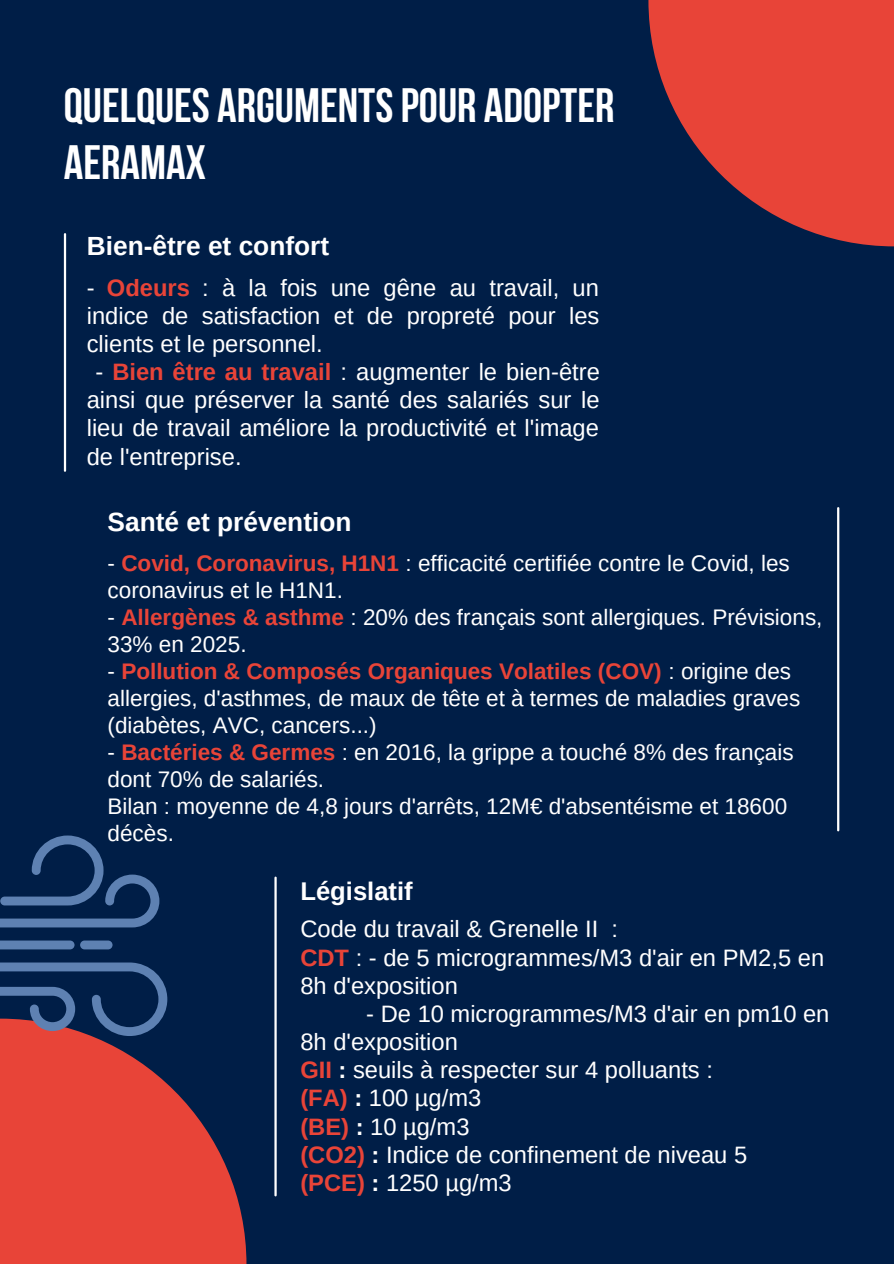
<style>
.page{position:relative;width:894px;height:1264px;background:#fff}
.page>*{position:absolute;margin:0;border:0;box-sizing:border-box;transform-origin:0 0}
.t1{font:700 48px "Bebas Neue";color:#fff}
.t2{font:700 26.25px "Arimo";color:#fff}
.t3{font:700 25.65px "Arimo";color:#fff}
.t4{font:23.7px/28.2px "Arimo";color:#fff;text-align:justify}
.t5{font:22.5px/27px "Arimo";color:#fff}
.s1{font-weight:700;color:#e84438}
.s2{font-weight:700}
</style>
<div class="page">
<div style="left:0;top:0;width:893px;height:1263px;background:#001e47"></div>
<svg style="left:648px;top:0;width:245px;height:246px;fill:#e84438"></svg>
<hr style="left:64px;top:234px;width:2px;height:237px;background:#fff">
<hr style="left:836px;top:508px;width:3px;height:322px;background:#fff">
<svg style="left:0;top:1036px;width:246px;height:227px;fill:#e84438"></svg>
<hr style="left:274px;top:877px;width:2px;height:318px;background:#fff">
<svg style="left:0;top:835px;width:167px;height:201px"></svg>
<p class="t1" style="left:64px;top:86px;width:552px">QUELQUES ARGUMENTSPOUR ADOPTER</p>
<p class="t1" style="left:64px;top:143px;width:144px">AERAMAX</p>
<p class="t2" style="left:87px;top:231px;width:244px">Bien-être et confort</p>
<p class="t4" style="left:87px;top:273px;width:514px">- <span class="s1">Odeurs</span> : à la fois une gêne au travail, un indice de satisfaction et de propreté pour les clients et le personnel.</p>
<p class="t4" style="left:87px;top:358px;width:514px;text-indent:9px">- <span class="s1">Bien être au travail</span> : augmenter le bien-être ainsi que préserver la santé des salariés sur le lieu de travail améliore la productivité et l'image de l'entreprise.</p>
<p class="t2" style="left:108px;top:507px;width:245px">Santé et prévention</p>
<p class="t5" style="left:108px;top:549px;width:683px">- <span class="s1">Covid, Coronavirus, H1N1</span> : efficacité certifiée contre le Covid, les coronavirus et le H1N1.</p>
<p class="t5" style="left:108px;top:603px;width:716px">- <span class="s1">Allergènes &amp; asthme</span> : 20% des français sont allergiques. Prévisions,<br>33% en 2025.</p>
<p class="t5" style="left:108px;top:657px;width:694px">- <span class="s1">Pollution &amp; Composés Organiques Volatiles (COV)</span> : origine des allergies, d'asthmes, de maux de tête et à termes de maladies graves (diabètes, AVC, cancers...)</p>
<p class="t5" style="left:108px;top:738px;width:687px">- <span class="s1">Bactéries &amp; Germes</span> : en 2016, la grippe a touché 8% des français dont 70% de salariés.</p>
<p class="t5" style="left:108px;top:792px;width:681px">Bilan : moyenne de 4,8 jours d'arrêts, 12M€ d'absentéisme et 18600 décès.</p>
<p class="t3" style="left:300px;top:877px;width:114px">Législatif</p>
<p class="t4" style="left:300px;top:915px;width:319px">Code du travail &amp; Grenelle II :</p>
<p class="t4" style="left:300px;top:943px;width:525px"><span class="s1">CDT</span> : - de 5 microgrammes/M3 d'air en PM2,5 en<br>8h d'exposition</p>
<p class="t4" style="left:300px;top:999px;width:530px;text-indent:66px">- De 10 microgrammes/M3 d'air en pm10 en<br>8h d'exposition</p>
<p class="t4" style="left:300px;top:1055px;width:414px"><span class="s1">GII</span> <span class="s2">:</span> seuils à respecter sur 4 polluants :</p>
<p class="t4" style="left:300px;top:1083px;width:182px"><span class="s1">(FA)</span> <span class="s2">:</span> 100 µg/m3</p>
<p class="t4" style="left:300px;top:1112px;width:171px"><span class="s1">(BE)</span> <span class="s2">:</span> 10 µg/m3</p>
<p class="t4" style="left:300px;top:1140px;width:448px"><span class="s1">(CO2)</span> <span class="s2">:</span> Indice de confinement de niveau 5</p>
<p class="t4" style="left:300px;top:1168px;width:213px"><span class="s1">(PCE)</span> <span class="s2">:</span> 1250 µg/m3</p>
</div>
